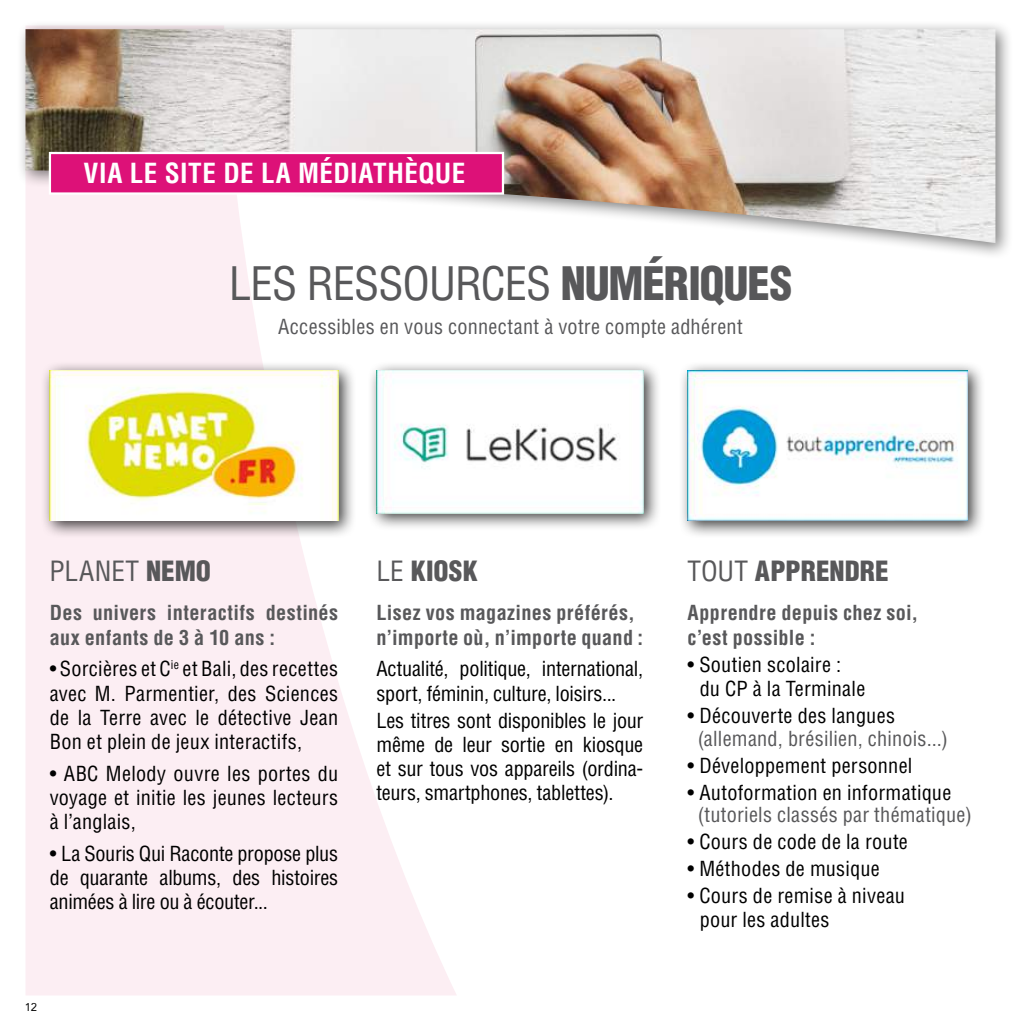
<style>
.page{position:relative;width:1021px;height:1021px;background:#fff}
.page>*{position:absolute;margin:0;border:0;box-sizing:border-box;transform-origin:0 0}
.t1{font:condensed 45px "Helvetica LT Std";letter-spacing:-.025em;color:#58585a}
.t2{font:900 condensed 27.22px "Helvetica LT Std";letter-spacing:.005em;color:#58585a}
.t3{font:condensed 27.22px "Helvetica LT Std";letter-spacing:.015em;color:#58585a}
.t4{font:700 condensed 27px "Helvetica LT Std";letter-spacing:.015em;color:#fff}
.t5{font:condensed 20.25px/24.3px "Helvetica LT Std";letter-spacing:.01em;color:#000;text-align:justify}
.t6{font:700 condensed 20.25px/24.3px "Helvetica LT Std";letter-spacing:.015em;color:#58585a}
.t7{font:condensed 20.25px "Helvetica LT Std";letter-spacing:.015em;color:#58585a}
.t8{font:condensed 20.25px/24.3px "Helvetica LT Std";letter-spacing:-.01em;color:#000}
.t9{font:11.25px "Avenir";color:#000}
.s1{font-weight:900}
.s2{font-weight:400}
</style>
<div class="page">
<svg style="left:26px;top:260px;width:430px;height:735px;fill:#fceef3"></svg>
<div style="left:16px;top:20px;width:997px;height:240px;background:#000;opacity:.5"></div>
<img style="left:26px;top:29px;width:969px;height:214px">
<svg style="left:48px;top:151px;width:457px;height:45px;background:#e0348b"></svg>
<div style="left:41px;top:360px;width:316px;height:179px;background:#000;opacity:.75"></div>
<img style="left:50px;top:370px;width:288px;height:150px">
<div style="left:367px;top:360px;width:294px;height:171px;background:#000;opacity:.75"></div>
<img style="left:376px;top:370px;width:267px;height:143px">
<div style="left:678px;top:360px;width:307px;height:179px;background:#000;opacity:.75"></div>
<img style="left:687px;top:370px;width:280px;height:150px">
<h3 class="t4" style="left:83px;top:156px;width:383px">VIA LE SITE DE LA MÉDIATHÈQUE</h3>
<h1 class="t1" style="left:229px;top:256px;width:565px">LES RESSOURCES <span class="s1">NUMÉRIQUES</span></h1>
<p class="t7" style="left:278px;top:314px;width:466px">Accessibles en vous connectant à votre compte adhérent</p>
<h2 class="t3" style="left:49px;top:554px;width:163px">PLANET <span class="s1">NEMO</span></h2>
<p class="t6" style="left:50px;top:600px;width:290px">Des univers interactifs destinés aux enfants de 3 à 10 ans :</p>
<p class="t5" style="left:50px;top:656px;width:290px">• Sorcières et C<sup>ie</sup> et Bali, des recettes avec M. Parmentier, des Sciences de la Terre avec le détective Jean Bon et plein de jeux interactifs,</p>
<p class="t5" style="left:50px;top:761px;width:290px">• ABC Melody ouvre les portes du voyage et initie les jeunes lecteurs à l’anglais,</p>
<p class="t5" style="left:50px;top:841px;width:290px">• La Souris Qui Raconte propose plus de quarante albums, des histoires animées à lire ou à écouter...</p>
<p class="t9" style="left:25px;top:998px;width:14px">12</p>
<h2 class="t2" style="left:376px;top:553px;width:103px"><span class="s2">LE</span> KIOSK</h2>
<p class="t6" style="left:376px;top:600px;width:268px">Lisez vos magazines préférés, n’importe où, n’importe quand :</p>
<p class="t8" style="left:376px;top:656px;width:268px">Actualité, politique, international, sport, féminin, culture, loisirs...</p>
<p class="t5" style="left:376px;top:708px;width:268px">Les titres sont disponibles le jour même de leur sortie en kiosque et sur tous vos appareils (ordina&shy;teurs, smartphones, tablettes).</p>
<h2 class="t2" style="left:687px;top:553px;width:203px"><span class="s2">TOUT</span> APPRENDRE</h2>
<p class="t6" style="left:687px;top:600px;width:232px">Apprendre depuis chez soi, c’est possible :</p>
<p class="t5" style="left:699px;top:652px;width:167px;text-indent:-12px">• Soutien scolaire : du CP à la Terminale</p>
<p class="t5" style="left:687px;top:703px;width:209px">• Découverte des langues</p>
<p class="t7" style="left:697px;top:725px;width:252px">(allemand, brésilien, chinois...)</p>
<p class="t5" style="left:687px;top:753px;width:226px">• Développement personnel</p>
<p class="t5" style="left:687px;top:779px;width:265px">• Autoformation en informatique</p>
<p class="t7" style="left:697px;top:802px;width:276px">(tutoriels classés par thématique)</p>
<p class="t5" style="left:687px;top:829px;width:222px">• Cours de code de la route</p>
<p class="t5" style="left:687px;top:856px;width:194px">• Méthodes de musique</p>
<p class="t5" style="left:699px;top:883px;width:207px;text-indent:-12px">• Cours de remise à niveau pour les adultes</p>
</div>
